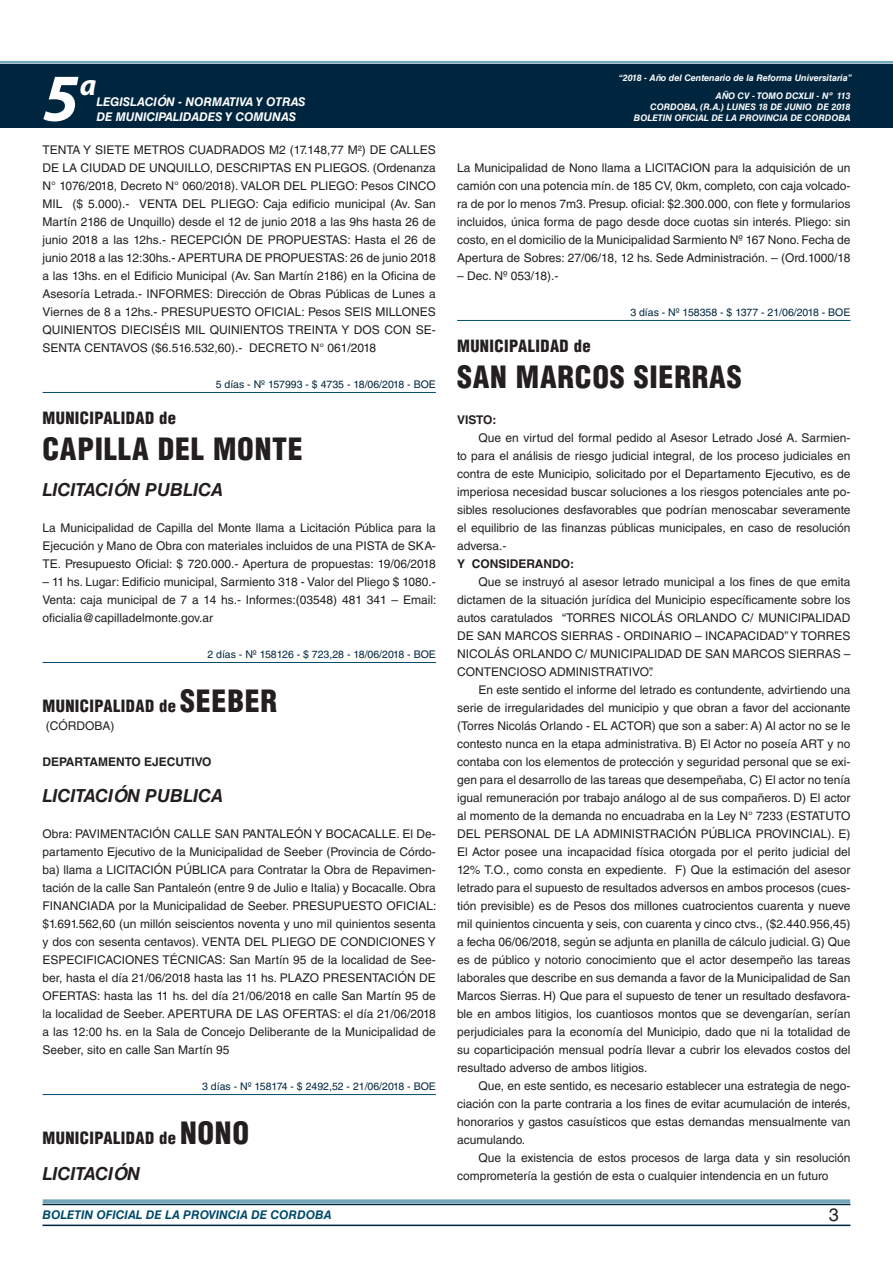
<style>
.page{position:relative;width:893px;height:1263px;background:#fff}
.page>*{position:absolute;margin:0;border:0;box-sizing:border-box;transform-origin:0 0}
.t1{font:italic 700 67.5px "Myriad Pro";color:#fff}
.TEXTO_BASE{font:900 condensed 30px "Helvetica LT Std";letter-spacing:.025em;color:#231f20}
.t2{font:italic 700 30px "Myriad Pro";color:#fff}
.DOC__N{font:italic 700 18px "Helvetica LT Std";color:#231f20}
.t3{font:18px "Helvetica LT Std";color:#231f20}
.TEXTO_BASE-2{font:900 condensed 16.5px "Helvetica LT Std";letter-spacing:.025em;color:#231f20}
.TEXTO_BASE-3{font:12px/18px "Helvetica LT Std";color:#231f20;text-align:justify}
.t4{font:italic 700 12px "Helvetica LT Std";color:#fff}
.TEXTO_BASE-4{font:700 12px "Helvetica LT Std";color:#231f20}
.t5{font:italic 700 12px "Helvetica LT Std";color:#004b6c}
.FECHA_DE_PUBLICACIÓN{font:10.5px "Helvetica LT Std";color:#00263f}
.t6{font:italic 700 9px/10.8px "Helvetica LT Std";color:#fff;text-align:right}
.s1{font-size:30px}
</style>
<div class="page">
<div style="left:0;top:61px;width:893px;height:6px;background:#fff;opacity:.75"></div>
<div style="left:0;top:64px;width:893px;height:64px;background:#00263f"></div>
<hr style="left:43px;top:1224px;width:807px;height:2px;background:#00263f">
<div style="left:42px;top:1198px;width:809px;height:8px;background:#fff;opacity:.75"></div>
<hr style="left:43px;top:392px;width:393px;height:1px;background:#004b6c">
<hr style="left:43px;top:662px;width:393px;height:1px;background:#004b6c">
<hr style="left:43px;top:1094px;width:393px;height:1px;background:#004b6c">
<hr style="left:457px;top:320px;width:393px;height:1px;background:#004b6c">
<h1 class="t1" style="left:43px;top:54px;width:38px">5</h1>
<h2 class="t2" style="left:80px;top:66px;width:18px">a</h2>
<p class="t4" style="left:96px;top:95px;width:211px">LEGISLACIÓN - NORMATIVA Y OTRAS</p>
<p class="t4" style="left:96px;top:109px;width:201px">DE MUNICIPALIDADES Y COMUNAS</p>
<p class="TEXTO_BASE-3" style="left:43px;top:141px;width:395px">TENTA Y SIETE METROS CUADRADOS M2 (17.148,77 M²) DE CALLES DE LA CIUDAD DE UNQUILLO, DESCRIPTAS EN PLIEGOS. (Ordenanza N° 1076/2018, Decreto N° 060/2018). VALOR DEL PLIEGO: Pesos CINCO MIL ($ 5.000).- VENTA DEL PLIEGO: Caja edificio municipal (Av. San Martín 2186 de Unquillo) desde el 12 de junio 2018 a las 9hs hasta 26 de junio 2018 a las 12hs.- RECEPCIÓN DE PROPUESTAS: Hasta el 26 de junio 2018 a las 12:30hs.- APERTURA DE PROPUESTAS: 26 de junio 2018 a las 13hs. en el Edificio Municipal (Av. San Martín 2186) en la Oficina de Asesoría Letrada.- INFORMES: Dirección de Obras Públicas de Lunes a Viernes de 8 a 12hs.- PRESUPUESTO OFICIAL: Pesos SEIS MILLONES QUINIENTOS DIECISÉIS MIL QUINIENTOS TREINTA Y DOS CON SE-SENTA CENTAVOS ($6.516.532,60).- DECRETO N° 061/2018</p>
<p class="FECHA_DE_PUBLICACIÓN" style="left:216px;top:378px;width:222px">5 días - Nº 157993 - $ 4735 - 18/06/2018 - BOE</p>
<p class="TEXTO_BASE-2" style="left:43px;top:407px;width:135px">MUNICIPALIDAD de</p>
<p class="TEXTO_BASE" style="left:43px;top:430px;width:262px">CAPILLA DEL MONTE</p>
<p class="DOC__N" style="left:43px;top:478px;width:182px">LICITACIÓN PUBLICA</p>
<p class="TEXTO_BASE-3" style="left:43px;top:519px;width:395px">La Municipalidad de Capilla del Monte llama a Licitación Pública para la Ejecución y Mano de Obra con materiales incluidos de una PISTA de SKA-TE. Presupuesto Oficial: $ 720.000.- Apertura de propuestas: 19/06/2018</p>
<p class="TEXTO_BASE-3" style="left:43px;top:573px;width:395px">– 11 hs. Lugar: Edificio municipal, Sarmiento 318 - Valor del Pliego $ 1080.- Venta: caja municipal de 7 a 14 hs.- Informes:(03548) 481 341 – Email: oficialia@capilladelmonte.gov.ar</p>
<p class="FECHA_DE_PUBLICACIÓN" style="left:207px;top:648px;width:230px">2 días - Nº 158126 - $ 723,28 - 18/06/2018 - BOE</p>
<p class="TEXTO_BASE-2" style="left:43px;top:695px;width:236px">MUNICIPALIDAD de <span class="s1">SEEBER</span></p>
<p class="TEXTO_BASE-3" style="left:46px;top:717px;width:70px">(CÓRDOBA)</p>
<p class="TEXTO_BASE-4" style="left:43px;top:754px;width:171px">DEPARTAMENTO EJECUTIVO</p>
<p class="DOC__N" style="left:43px;top:784px;width:182px">LICITACIÓN PUBLICA</p>
<p class="TEXTO_BASE-3" style="left:43px;top:825px;width:395px">Obra: PAVIMENTACIÓN CALLE SAN PANTALEÓN Y BOCACALLE. El De&shy;partamento Ejecutivo de la Municipalidad de Seeber (Provincia de Córdo&shy;ba) llama a LICITACIÓN PÚBLICA para Contratar la Obra de Repavimen&shy;tación de la calle San Pantaleón (entre 9 de Julio e Italia) y Bocacalle. Obra FINANCIADA por la Municipalidad de Seeber. PRESUPUESTO OFICIAL: $1.691.562,60 (un millón seiscientos noventa y uno mil quinientos sesenta y dos con sesenta centavos). VENTA DEL PLIEGO DE CONDICIONES Y ESPECIFICACIONES TÉCNICAS: San Martín 95 de la localidad de See&shy;ber, hasta el día 21/06/2018 hasta las 11 hs. PLAZO PRESENTACIÓN DE OFERTAS: hasta las 11 hs. del día 21/06/2018 en calle San Martín 95 de la localidad de Seeber. APERTURA DE LAS OFERTAS: el día 21/06/2018 a las 12:00 hs. en la Sala de Concejo Deliberante de la Municipalidad de Seeber, sito en calle San Martín 95</p>
<p class="FECHA_DE_PUBLICACIÓN" style="left:202px;top:1080px;width:235px">3 días - Nº 158174 - $ 2492,52 - 21/06/2018 - BOE</p>
<p class="TEXTO_BASE-2" style="left:43px;top:1127px;width:208px">MUNICIPALIDAD de <span class="s1">NONO</span></p>
<p class="DOC__N" style="left:43px;top:1162px;width:99px">LICITACIÓN</p>
<p class="t6" style="left:619px;top:72px;width:235px">“2018 - Año del Centenario de la Reforma Universitaria”</p>
<p class="t6" style="left:634px;top:91px;width:218px">AÑO CV - TOMO DCXLII - Nº 113<br>CORDOBA, (R.A.) LUNES 18 DE JUNIO DE 2018<br>BOLETIN OFICIAL DE LA PROVINCIA DE CORDOBA</p>
<p class="TEXTO_BASE-3" style="left:457px;top:159px;width:395px">La Municipalidad de Nono llama a LICITACION para la adquisición de un camión con una potencia mín. de 185 CV, 0km, completo, con caja volcado&shy;ra de por lo menos 7m3. Presup. oficial: $2.300.000, con flete y formularios incluidos, única forma de pago desde doce cuotas sin interés. Pliego: sin costo, en el domicilio de la Municipalidad Sarmiento Nº 167 Nono. Fecha de Apertura de Sobres: 27/06/18, 12 hs. Sede Administración. – (Ord.1000/18</p>
<p class="TEXTO_BASE-3" style="left:457px;top:267px;width:103px">– Dec. Nº 053/18).-</p>
<p class="FECHA_DE_PUBLICACIÓN" style="left:630px;top:306px;width:222px">3 días - Nº 158358 - $ 1377 - 21/06/2018 - BOE</p>
<p class="TEXTO_BASE-2" style="left:457px;top:335px;width:135px">MUNICIPALIDAD de</p>
<p class="TEXTO_BASE" style="left:457px;top:358px;width:286px">SAN MARCOS SIERRAS</p>
<p class="TEXTO_BASE-4" style="left:457px;top:412px;width:41px">VISTO:</p>
<p class="TEXTO_BASE-3" style="left:457px;top:429px;width:395px;text-indent:21px">Que en virtud del formal pedido al Asesor Letrado José A. Sarmien&shy;to para el análisis de riesgo judicial integral, de los proceso judiciales en contra de este Municipio, solicitado por el Departamento Ejecutivo, es de imperiosa necesidad buscar soluciones a los riesgos potenciales ante po&shy;sibles resoluciones desfavorables que podrían menoscabar severamente el equilibrio de las finanzas públicas municipales, en caso de resolución adversa.-</p>
<p class="TEXTO_BASE-4" style="left:457px;top:556px;width:119px">Y CONSIDERANDO:</p>
<p class="TEXTO_BASE-3" style="left:457px;top:573px;width:395px;text-indent:21px">Que se instruyó al asesor letrado municipal a los fines de que emita dictamen de la situación jurídica del Municipio específicamente sobre los autos caratulados “TORRES NICOLÁS ORLANDO C/ MUNICIPALIDAD DE SAN MARCOS SIERRAS - ORDINARIO – INCAPACIDAD” Y TORRES NICOLÁS ORLANDO C/ MUNICIPALIDAD DE SAN MARCOS SIERRAS – CONTENCIOSO ADMINISTRATIVO”.</p>
<p class="TEXTO_BASE-3" style="left:457px;top:681px;width:395px;text-indent:21px">En este sentido el informe del letrado es contundente, advirtiendo una serie de irregularidades del municipio y que obran a favor del accionante (Torres Nicolás Orlando - EL ACTOR) que son a saber: A) Al actor no se le contesto nunca en la etapa administrativa. B) El Actor no poseía ART y no contaba con los elementos de protección y seguridad personal que se exi&shy;gen para el desarrollo de las tareas que desempeñaba, C) El actor no tenía igual remuneración por trabajo análogo al de sus compañeros. D) El actor al momento de la demanda no encuadraba en la Ley N° 7233 (ESTATUTO DEL PERSONAL DE LA ADMINISTRACIÓN PÚBLICA PROVINCIAL). E)<br>El Actor posee una incapacidad física otorgada por el perito judicial del 12% T.O., como consta en expediente. F) Que la estimación del asesor letrado para el supuesto de resultados adversos en ambos procesos (cues&shy;tión previsible) es de Pesos dos millones cuatrocientos cuarenta y nueve mil quinientos cincuenta y seis, con cuarenta y cinco ctvs., ($2.440.956,45) a fecha 06/06/2018, según se adjunta en planilla de cálculo judicial. G) Que es de público y notorio conocimiento que el actor desempeño las tareas laborales que describe en sus demanda a favor de la Municipalidad de San Marcos Sierras. H) Que para el supuesto de tener un resultado desfavora&shy;ble en ambos litigios, los cuantiosos montos que se devengarían, serían perjudiciales para la economía del Municipio, dado que ni la totalidad de su coparticipación mensual podría llevar a cubrir los elevados costos del resultado adverso de ambos litigios.</p>
<p class="TEXTO_BASE-3" style="left:457px;top:1077px;width:395px;text-indent:21px">Que, en este sentido, es necesario establecer una estrategia de nego&shy;ciación con la parte contraria a los fines de evitar acumulación de interés, honorarios y gastos casuísticos que estas demandas mensualmente van acumulando.</p>
<p class="TEXTO_BASE-3" style="left:457px;top:1149px;width:395px;text-indent:21px">Que la existencia de estos procesos de larga data y sin resolución comprometería la gestión de esta o cualquier intendencia en un futuro</p>
<p class="t5" style="left:43px;top:1208px;width:290px">BOLETIN OFICIAL DE LA PROVINCIA DE CORDOBA</p>
<h3 class="t3" style="left:829px;top:1204px;width:12px">3</h3>
</div>
